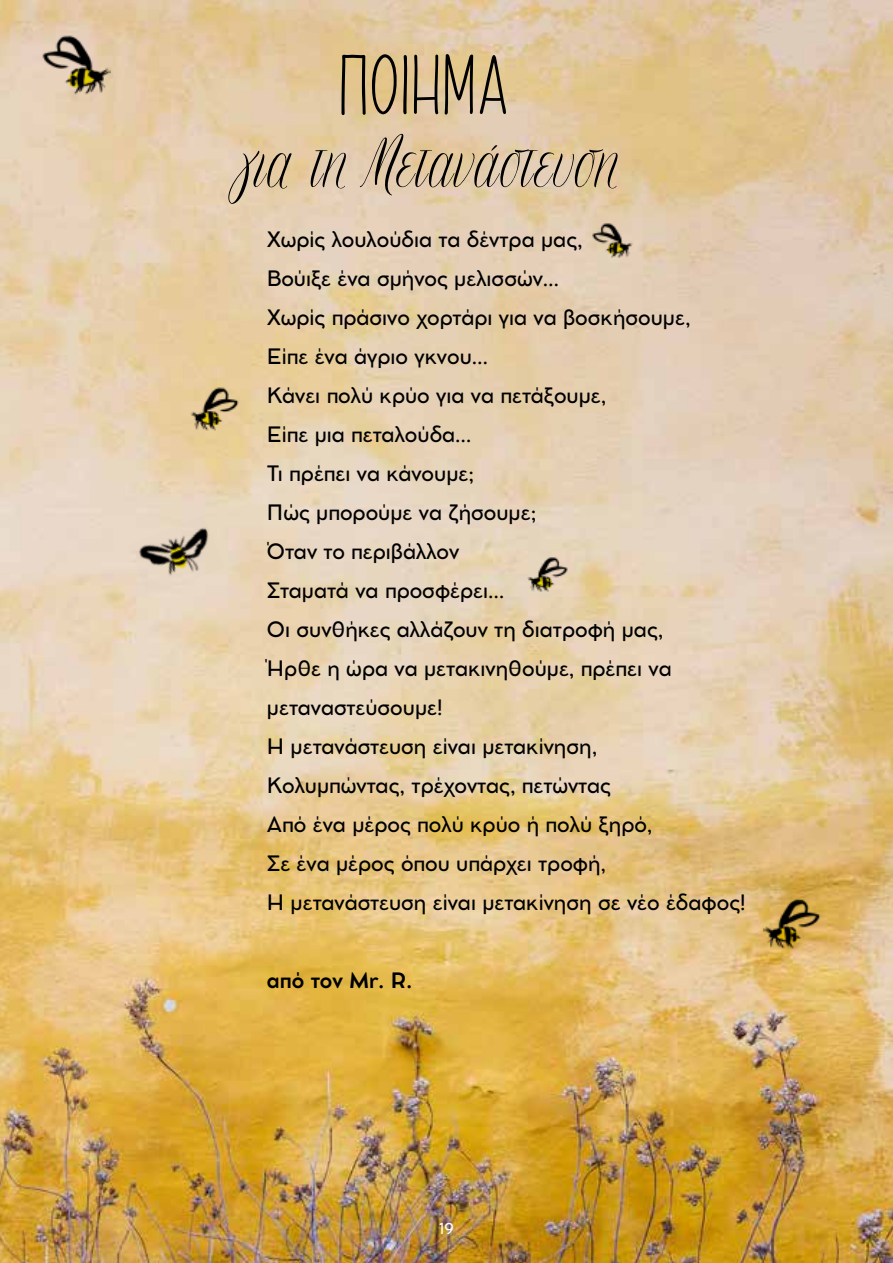
<style>
.page{position:relative;width:893px;height:1263px;background:#fff}
.page>*{position:absolute;margin:0;border:0;box-sizing:border-box;transform-origin:0 0}
.t1{font:67.5px "French Armoire";letter-spacing:.025em;color:#000}
.t2{font:700 67.5px "Juvenile";letter-spacing:.025em;color:#000}
.t3{font:500 21px/39px "Cocomat Pro";color:#000}
.t4{font:700 21px "Cocomat Pro";color:#000}
.t5{font:500 15px "Cocomat Pro";color:#fff}
</style>
<div class="page">
<img style="left:0;top:0;width:893px;height:1263px">
<img style="left:128px;top:515px;width:97px;height:83px">
<img style="left:764px;top:897px;width:58px;height:52px">
<img style="left:527px;top:556px;width:41px;height:37px">
<img style="left:592px;top:222px;width:41px;height:37px">
<img style="left:190px;top:387px;width:50px;height:44px">
<img style="left:40px;top:33px;width:70px;height:62px">
<h1 class="t2" style="left:339px;top:41px;width:171px">ΠΟΊΗΜΑ</h1>
<h1 class="t1" style="left:240px;top:124px;width:381px">για τη Μετανάστευση</h1>
<p class="t3" style="left:267px;top:219px;width:480px">Χωρίς λουλούδια τα δέντρα μας,<br>Βούιξε ένα σμήνος μελισσών…<br>Χωρίς πράσινο χορτάρι για να βοσκήσουμε,<br>Είπε ένα άγριο γκνου…<br>Κάνει πολύ κρύο για να πετάξουμε,<br>Είπε μια πεταλούδα…<br>Τι πρέπει να κάνουμε;<br>Πώς μπορούμε να ζήσουμε;<br>Όταν το περιβάλλον<br>Σταματά να προσφέρει…<br>Οι συνθήκες αλλάζουν τη διατροφή μας,<br>Ήρθε η ώρα να μετακινηθούμε, πρέπει να μεταναστεύσουμε!<br>Η μετανάστευση είναι μετακίνηση,<br>Κολυμπώντας, τρέχοντας, πετώντας<br>Από ένα μέρος πολύ κρύο ή πολύ ξηρό,<br>Σε ένα μέρος όπου υπάρχει τροφή,<br>Η μετανάστευση είναι μετακίνηση σε νέο έδαφος!</p>
<p class="t4" style="left:267px;top:963px;width:147px">από τον Mr. R.</p>
<p class="t5" style="left:439px;top:1216px;width:16px">19</p>
</div>
